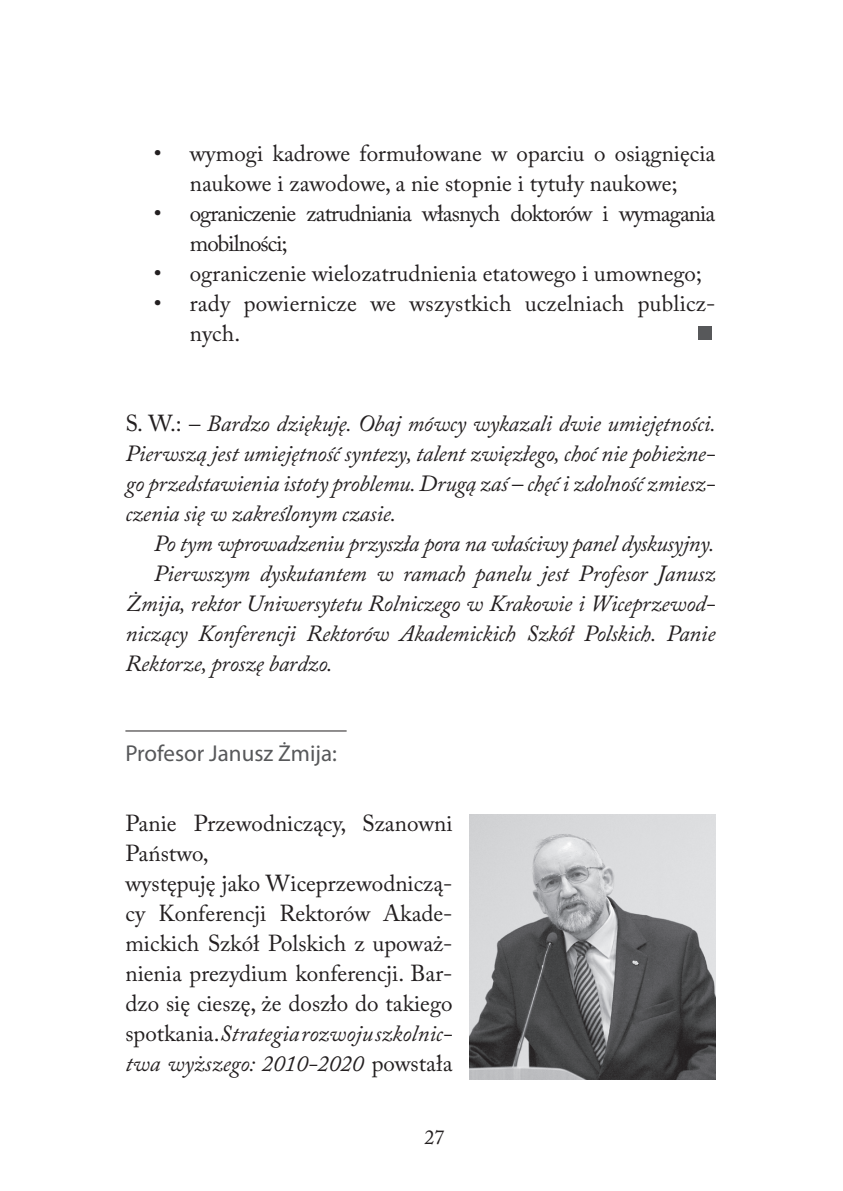
<style>
.page{position:relative;width:843px;height:1191px;background:#fff}
.page>*{position:absolute;margin:0;border:0;box-sizing:border-box;transform-origin:0 0}
.t1{font:italic 23px/30px "Adobe Caslon Pro";letter-spacing:-.01em;color:#231f20;text-align:justify}
.t2{font:23px/30px "Adobe Caslon Pro";color:#231f20}
.t3{font:23px/30px "Adobe Caslon Pro";letter-spacing:-.04em;color:#231f20}
.t4{font:23px "Myriad Pro";color:#57585a}
.t5{font:20px "Adobe Caslon Pro";color:#231f20}
.s1{font-style:normal}
.s2{font-style:italic}
</style>
<div class="page">
<hr style="left:125px;top:730px;width:221px;height:1px;background:#231f20">
<div style="left:698px;top:326px;width:13px;height:13px;background:#57585a"></div>
<img style="left:469px;top:814px;width:246px;height:265px">
<p class="t2" style="left:154px;top:138px;width:563px;text-align:center">• wymogi kadrowe formułowane w oparciu o osiągnięcia naukowe i zawodowe, a nie stopnie i tytuły naukowe;</p>
<p class="t3" style="left:190px;top:198px;width:527px;text-indent:-36px">• ograniczenie zatrudniania własnych doktorów i wymagania mobilności;</p>
<p class="t2" style="left:154px;top:258px;width:549px">• ograniczenie wielozatrudnienia etatowego i umownego;</p>
<p class="t2" style="left:190px;top:288px;width:527px;text-indent:-36px">• rady powiernicze we wszystkich uczelniach publicz&shy;nych.</p>
<p class="t1" style="left:125px;top:408px;width:592px"><span class="s1">S. W.:</span> – Bardzo dziękuję. Obaj mówcy wykazali dwie umiejętności.<br>Pierwszą jest umiejętność syntezy, talent zwięzłego, choć nie pobieżne&shy;go przedstawienia istoty problemu. Drugą zaś – chęć i zdolność zmiesz&shy;czenia się w zakreślonym czasie.</p>
<p class="t1" style="left:154px;top:528px;width:562px">Po tym wprowadzeniu przyszła pora na właściwy panel dyskusyjny.</p>
<p class="t1" style="left:154px;top:558px;width:563px">Pierwszym dyskutantem w ramach panelu jest Profesor Janusz</p>
<p class="t1" style="left:125px;top:588px;width:591px">Żmija, rektor Uniwersytetu Rolniczego w Krakowie i Wiceprzewod-</p>
<p class="t1" style="left:125px;top:618px;width:591px">niczący Konferencji Rektorów Akademickich Szkół Polskich. Panie</p>
<p class="t1" style="left:125px;top:648px;width:209px">Rektorze, proszę bardzo.</p>
<p class="t4" style="left:125px;top:739px;width:213px">Profesor Janusz Żmija:</p>
<p class="t2" style="left:125px;top:808px;width:328px">Panie Przewodniczący, Szanowni<br>Państwo,<br>występuję jako Wiceprzewodniczą&shy;cy Konferencji Rektorów Akade&shy;mickich Szkół Polskich z upoważ&shy;nienia prezydium konferencji. Bar&shy;dzo się cieszę, że doszło do takiego spotkania. <span class="s2">Strategia rozwoju szkolnic&shy;twa wyższego: 2010-2020</span> powstała</p>
<p class="t5" style="left:424px;top:1125px;width:21px">27</p>
</div>
